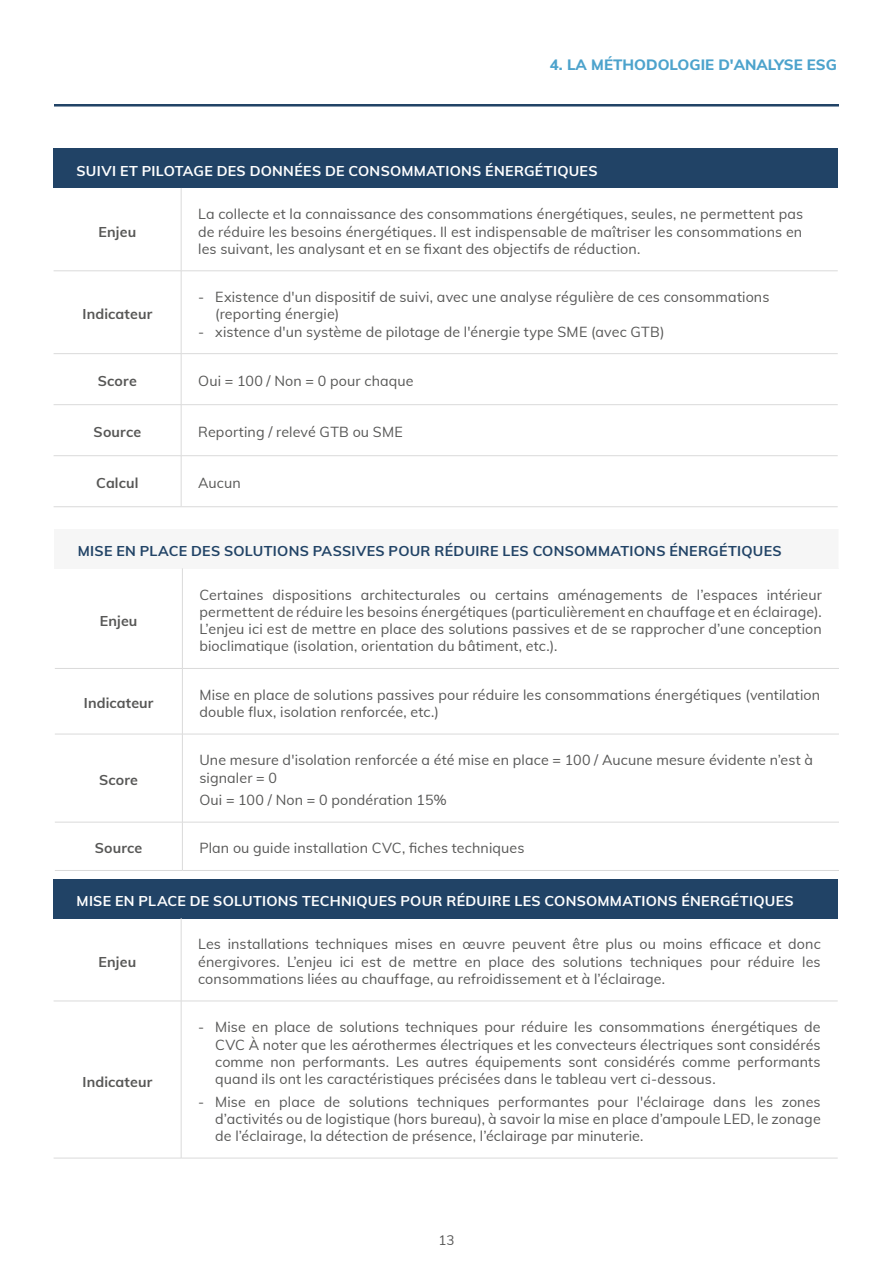
<style>
.page{position:relative;width:893px;height:1263px;background:#fff}
.page>*{position:absolute;margin:0;border:0;box-sizing:border-box;transform-origin:0 0}
.t1{font:800 15px "Muli";color:#4da3cc}
.t2{font:14.25px/17.2px "Muli";letter-spacing:.01em;color:#575756;text-align:justify}
.t3{font:700 14.25px "Muli";letter-spacing:.02em;color:#fff}
.t4{font:700 14.25px "Muli";letter-spacing:.01em;color:#575756}
.t5{font:700 14.25px "Muli";letter-spacing:.02em;color:#214366}
.t6{font:13.5px "Muli";color:#575756}
</style>
<div class="page">
<hr style="left:54px;top:104px;width:785px;height:2px;background:#214366">
<div style="left:54px;top:149px;width:784px;height:39px;background:#214366"></div>
<hr style="left:54px;top:271px;width:127px;height:1px;background:#dadada">
<hr style="left:181px;top:271px;width:657px;height:1px;background:#dadada">
<hr style="left:54px;top:353px;width:127px;height:1px;background:#dadada">
<hr style="left:181px;top:353px;width:657px;height:1px;background:#dadada">
<hr style="left:54px;top:404px;width:127px;height:1px;background:#dadada">
<hr style="left:181px;top:404px;width:657px;height:1px;background:#dadada">
<hr style="left:181px;top:188px;width:1px;height:83px;background:#dadada">
<hr style="left:181px;top:271px;width:1px;height:82px;background:#dadada">
<hr style="left:181px;top:354px;width:1px;height:50px;background:#dadada">
<hr style="left:181px;top:405px;width:1px;height:50px;background:#dadada">
<hr style="left:181px;top:456px;width:1px;height:50px;background:#dadada">
<hr style="left:54px;top:455px;width:127px;height:1px;background:#dadada">
<hr style="left:181px;top:455px;width:657px;height:1px;background:#dadada">
<hr style="left:54px;top:506px;width:127px;height:1px;background:#dadada">
<hr style="left:181px;top:506px;width:657px;height:1px;background:#dadada">
<div style="left:55px;top:529px;width:784px;height:39px;background:#f6f6f6"></div>
<hr style="left:55px;top:668px;width:127px;height:1px;background:#dadada">
<hr style="left:182px;top:668px;width:657px;height:1px;background:#dadada">
<hr style="left:55px;top:734px;width:127px;height:1px;background:#dadada">
<hr style="left:182px;top:734px;width:657px;height:1px;background:#dadada">
<hr style="left:55px;top:822px;width:127px;height:1px;background:#dadada">
<hr style="left:182px;top:822px;width:657px;height:1px;background:#dadada">
<hr style="left:182px;top:568px;width:1px;height:100px;background:#dadada">
<hr style="left:182px;top:669px;width:1px;height:65px;background:#dadada">
<hr style="left:182px;top:734px;width:1px;height:88px;background:#dadada">
<hr style="left:182px;top:822px;width:1px;height:48px;background:#dadada">
<hr style="left:55px;top:870px;width:127px;height:1px;background:#dadada">
<hr style="left:182px;top:870px;width:657px;height:1px;background:#dadada">
<div style="left:54px;top:879px;width:784px;height:39px;background:#214366"></div>
<hr style="left:54px;top:1001px;width:127px;height:1px;background:#dadada">
<hr style="left:181px;top:1001px;width:657px;height:1px;background:#dadada">
<hr style="left:54px;top:1158px;width:127px;height:1px;background:#dadada">
<hr style="left:181px;top:1158px;width:657px;height:1px;background:#dadada">
<hr style="left:181px;top:918px;width:1px;height:83px;background:#dadada">
<hr style="left:181px;top:1001px;width:1px;height:157px;background:#dadada">
<p class="t1" style="left:550px;top:53px;width:288px">4. LA MÉTHODOLOGIE D'ANALYSE ESG</p>
<p class="t3" style="left:77px;top:160px;width:522px">SUIVI ET PILOTAGE DES DONNÉES DE CONSOMMATIONS ÉNERGÉTIQUES</p>
<p class="t4" style="left:99px;top:221px;width:39px">Enjeu</p>
<p class="t4" style="left:82px;top:304px;width:71px">Indicateur</p>
<p class="t2" style="left:198px;top:205px;width:606px">La collecte et la connaissance des consommations énergétiques, seules, ne permettent pas de réduire les besoins énergétiques. Il est indispensable de maîtriser les consommations en les suivant, les analysant et en se fixant des objectifs de réduction.</p>
<p class="t2" style="left:215px;top:288px;width:556px;text-indent:-17px">- Existence d'un dispositif de suivi, avec une analyse régulière de ces consommations (reporting énergie)</p>
<p class="t2" style="left:198px;top:322px;width:468px">- xistence d'un système de pilotage de l'énergie type SME (avec GTB)</p>
<p class="t4" style="left:98px;top:371px;width:40px">Score</p>
<p class="t2" style="left:198px;top:372px;width:217px">Oui = 100 / Non = 0 pour chaque</p>
<p class="t4" style="left:94px;top:422px;width:49px">Source</p>
<p class="t2" style="left:198px;top:423px;width:206px">Reporting / relevé GTB ou SME</p>
<p class="t4" style="left:96px;top:473px;width:44px">Calcul</p>
<p class="t2" style="left:198px;top:474px;width:44px">Aucun</p>
<p class="t5" style="left:78px;top:540px;width:705px">MISE EN PLACE DES SOLUTIONS PASSIVES POUR RÉDUIRE LES CONSOMMATIONS ÉNERGÉTIQUES</p>
<p class="t4" style="left:100px;top:610px;width:39px">Enjeu</p>
<p class="t2" style="left:199px;top:585px;width:624px">Certaines dispositions architecturales ou certains aménagements de l’espaces intérieur permettent de réduire les besoins énergétiques (particulièrement en chauffage et en éclairage).<br>L’enjeu ici est de mettre en place des solutions passives et de se rapprocher d’une conception bioclimatique (isolation, orientation du bâtiment, etc.).</p>
<p class="t4" style="left:84px;top:693px;width:71px">Indicateur</p>
<p class="t2" style="left:199px;top:685px;width:622px">Mise en place de solutions passives pour réduire les consommations énergétiques (ventilation double flux, isolation renforcée, etc.)</p>
<p class="t4" style="left:99px;top:770px;width:40px">Score</p>
<p class="t2" style="left:199px;top:751px;width:615px">Une mesure d'isolation renforcée a été mise en place = 100 / Aucune mesure évidente n’est à signaler = 0</p>
<p class="t2" style="left:199px;top:791px;width:249px">Oui = 100 / Non = 0 pondération 15%</p>
<p class="t4" style="left:95px;top:838px;width:49px">Source</p>
<p class="t2" style="left:199px;top:839px;width:327px">Plan ou guide installation CVC, fiches techniques</p>
<p class="t3" style="left:77px;top:890px;width:719px">MISE EN PLACE DE SOLUTIONS TECHNIQUES POUR RÉDUIRE LES CONSOMMATIONS ÉNERGÉTIQUES</p>
<p class="t4" style="left:99px;top:951px;width:39px">Enjeu</p>
<p class="t4" style="left:82px;top:1071px;width:71px">Indicateur</p>
<p class="t2" style="left:198px;top:935px;width:624px">Les installations techniques mises en œuvre peuvent être plus ou moins efficace et donc énergivores. L’enjeu ici est de mettre en place des solutions techniques pour réduire les consommations liées au chauffage, au refroidissement et à l’éclairage.</p>
<p class="t2" style="left:215px;top:1018px;width:607px;text-indent:-17px">- Mise en place de solutions techniques pour réduire les consommations énergétiques de CVC À noter que les aérothermes électriques et les convecteurs électriques sont considérés comme non performants. Les autres équipements sont considérés comme performants quand ils ont les caractéristiques précisées dans le tableau vert ci-dessous.</p>
<p class="t2" style="left:215px;top:1092px;width:607px;text-indent:-17px">- Mise en place de solutions techniques performantes pour l'éclairage dans les zones d’activités ou de logistique (hors bureau), à savoir la mise en place d’ampoule LED, le zonage de l’éclairage, la détection de présence, l’éclairage par minuterie.</p>
<p class="t6" style="left:438px;top:1230px;width:18px">13</p>
</div>
